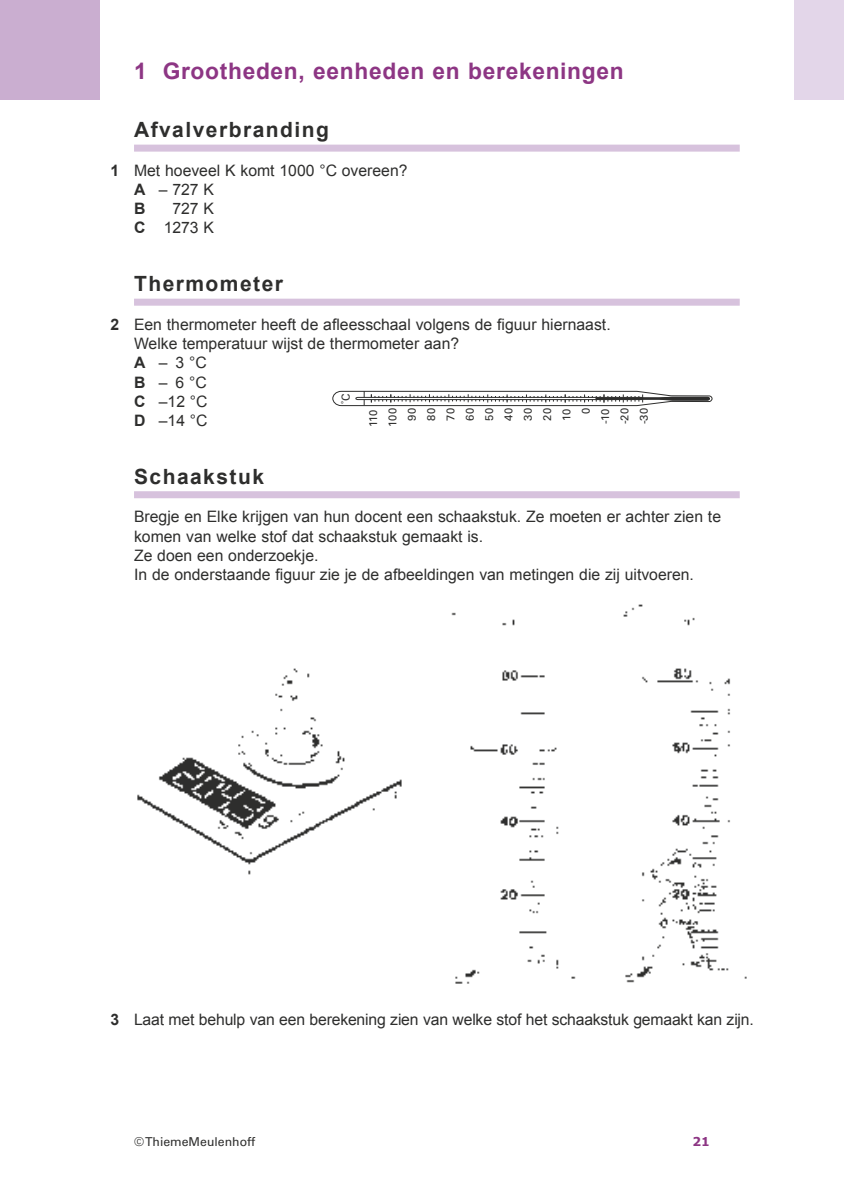
<style>
.page{position:relative;width:844px;height:1191px;background:#fff}
.page>*{position:absolute;margin:0;border:0;box-sizing:border-box;transform-origin:0 0}
.t1{font:700 22.75px "Arial";letter-spacing:.03em;color:#8d3684}
.t2{font:700 21px "Arial";letter-spacing:.07em;color:#2e2e2d}
.t3{font:15.75px/19.2px "Arial";color:#2e2e2d}
.t4{font:12.25px "Univers LT Std";color:#2e2e2d}
.t5{font:700 12.25px "Verdana";color:#8d3684}
.t6{font:11.2px/19.2px "Univers";color:#2e2e2d;text-align:right}
.s1{font-weight:700}
</style>
<div class="page">
<div style="left:0;top:0;width:99px;height:99px;background:#caaed0"></div>
<div style="left:794px;top:0;width:49px;height:99px;background:#e3d6e9"></div>
<div style="left:134px;top:145px;width:605px;height:7px;background:#d7c2dd"></div>
<div style="left:134px;top:299px;width:605px;height:7px;background:#d7c2dd"></div>
<div style="left:134px;top:491px;width:605px;height:7px;background:#d7c2dd"></div>
<img style="left:137px;top:604px;width:610px;height:380px">
<svg style="left:332px;top:391px;width:380px;height:15px"></svg>
<h1 class="t1" style="left:134px;top:56px;width:491px">1 Grootheden, eenheden en berekeningen</h1>
<h2 class="t2" style="left:134px;top:116px;width:196px">Afvalverbranding</h2>
<p class="t3" style="left:134px;top:161px;width:275px;text-indent:-24px"><span class="s1">1</span> Met hoeveel K komt 1000 °C overeen?<br><span class="s1">A</span> – 727 K<br><span class="s1">B</span></p>
<p class="t3" style="left:134px;top:199px;width:81px;text-align:right">727 K<br><span class="s1">C</span> 1273 K</p>
<h2 class="t2" style="left:134px;top:270px;width:150px">Thermometer</h2>
<p class="t3" style="left:134px;top:315px;width:478px;text-indent:-24px"><span class="s1">2</span> Een thermometer heeft de afleesschaal volgens de figuur hiernaast.<br>Welke temperatuur wijst de thermometer aan?<br><span class="s1">A</span> –3 °C<br><span class="s1">B</span> –6 °C<br><span class="s1">C</span> –12 °C<br><span class="s1">D</span> –14 °C</p>
<p class="t6" style="left:336px;top:404px;width:12px;rotate:-90deg">˚C</p>
<p class="t6" style="left:363px;top:427px;width:20px;rotate:-90deg">110<br>100<br>90<br>80<br>70<br>60<br>50<br>40<br>30<br>20<br>10<br>0 -10 -20 -30</p>
<h2 class="t2" style="left:134px;top:462px;width:131px">Schaakstuk</h2>
<p class="t3" style="left:134px;top:507px;width:588px">Bregje en Elke krijgen van hun docent een schaakstuk. Ze moeten er achter zien te komen van welke stof dat schaakstuk gemaakt is.<br>Ze doen een onderzoekje.<br>In de onderstaande figuur zie je de afbeeldingen van metingen die zij uitvoeren.</p>
<p class="t3" style="left:110px;top:1010px;width:644px"><span class="s1">3</span> Laat met behulp van een berekening zien van welke stof het schaakstuk gemaakt kan zijn.</p>
<p class="t4" style="left:134px;top:1134px;width:122px">© ThiemeMeulenhoff</p>
<p class="t5" style="left:692px;top:1133px;width:19px">21</p>
</div>
